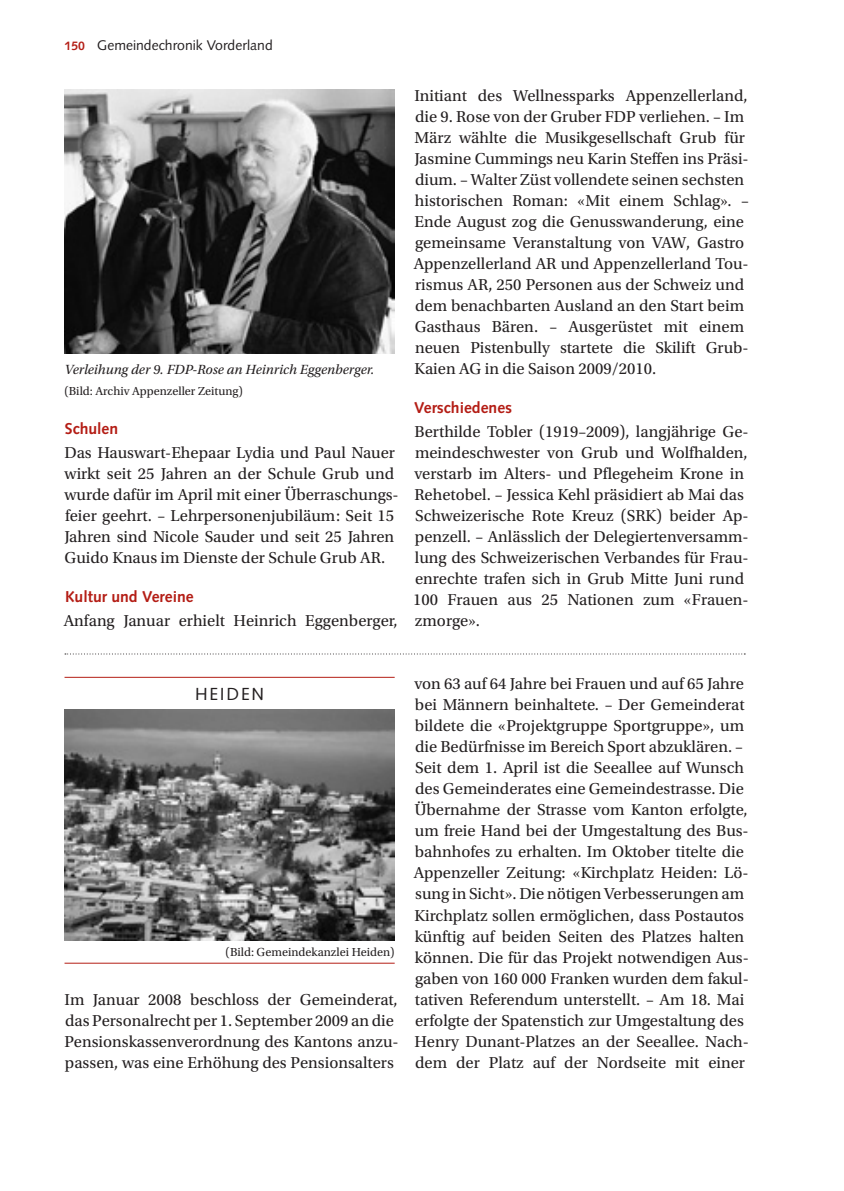
<style>
.page{position:relative;width:844px;height:1191px;background:#fff}
.page>*{position:absolute;margin:0;border:0;box-sizing:border-box;transform-origin:0 0}
.t1{font:17.5px "Syntax LT Std";letter-spacing:.1em;color:#231f20}
.t2{font:16.62px/21px "Utopia Std";color:#231f20}
.t3{font:700 15.75px "Syntax LT Std";color:#b41d15}
.t4{font:italic 14px "Utopia Std";color:#231f20}
.t5{font:14px "Syntax LT Std";color:#231f20}
.t6{font:12.25px "Utopia Std";color:#231f20}
.s1{font-weight:700;font-size:12.25px;color:#b41d15}
.s2{color:#fff}
</style>
<div class="page">
<hr style="left:64px;top:677px;width:330px;height:1px;background:#b41d15">
<hr style="left:64px;top:963px;width:330px;height:1px;background:#b41d15">
<img style="left:64px;top:709px;width:330px;height:231px">
<img style="left:64px;top:89px;width:330px;height:264px">
<svg style="left:65px;top:653px;width:680px;height:1px"></svg>
<p class="t5" style="left:64px;top:37px;width:210px"><span class="s1">150</span> Gemeindechronik Vorderland</p>
<p class="t4" style="left:64px;top:362px;width:311px">Verleihung der 9. FDP-Rose an Heinrich Eggenberger.</p>
<p class="t6" style="left:64px;top:384px;width:180px">(Bild: Archiv Appenzeller Zeitung)</p>
<p class="t3" style="left:65px;top:419px;width:55px">Schulen</p>
<p class="t2" style="left:64px;top:443px;width:336px">Das Hauswart-Ehepaar Lydia und Paul Nauer wirkt seit 25 Jahren an der Schule Grub und wurde dafür im April mit einer Überraschungs&shy;feier geehrt. – Lehrpersonenjubiläum: Seit 15<br>Jahren sind Nicole Sauder und seit 25 Jahren Guido Knaus im Dienste der Schule Grub AR.</p>
<p class="t3" style="left:65px;top:587px;width:130px">Kultur und Vereine</p>
<p class="t2" style="left:64px;top:611px;width:335px">Anfang Januar erhielt Heinrich Eggenberger,</p>
<p class="t2" style="left:413px;top:86px;width:337px">Initiant des Wellnessparks Appenzellerland, die 9. Rose von der Gruber FDP verliehen. – Im März wählte die Musikgesellschaft Grub für Jasmine Cummings neu Karin Steffen ins Präsi&shy;dium. – Walter Züst vollendete seinen sechsten historischen Roman: «Mit einem Schlag». – Ende August zog die Genusswanderung, eine gemeinsame Veranstaltung von VAW, Gastro Appenzellerland AR und Appenzellerland Tou&shy;rismus AR, 250 Personen aus der Schweiz und dem benachbarten Ausland an den Start beim Gasthaus Bären. – Ausgerüstet mit einem neuen Pistenbully startete die Skilift Grub-Kaien AG in die Saison 2009/2010.</p>
<p class="t3" style="left:414px;top:398px;width:99px">Verschiedenes</p>
<p class="t2" style="left:413px;top:422px;width:337px">Berthilde Tobler (1919–2009), langjährige Ge&shy;meindeschwester von Grub und Wolfhalden, verstarb im Alters- und Pflegeheim Krone in Rehetobel. – Jessica Kehl präsidiert ab Mai das Schweizerische Rote Kreuz (SRK) beider Ap&shy;penzell. – Anlässlich der Delegiertenversamm&shy;lung des Schweizerischen Verbandes für Frau&shy;enrechte trafen sich in Grub Mitte Juni rund 100 Frauen aus 25 Nationen zum «Frauen&shy;zmorge».</p>
<p class="t1" style="left:195px;top:683px;width:71px">HEIDEN</p>
<p class="t6" style="left:225px;top:945px;width:170px">(Bild: Gemeindekanzlei Heiden)</p>
<p class="t2" style="left:64px;top:989px;width:335px">Im Januar 2008 beschloss der Gemeinderat, das Personalrecht per 1. September 2009 an die Pensionskassenverordnung des Kantons anzu&shy;passen, was eine Erhöhung des Pensionsalters</p>
<p class="t2" style="left:413px;top:674px;width:336px">von 63 auf 64 Jahre bei Frauen und auf 65 Jahre bei Männern beinhaltete. – Der Gemeinderat bildete die «Projektgruppe Sportgruppe», um die Bedürfnisse im Bereich Sport abzuklären. –<span class="s2">.<br></span>Seit dem 1. April ist die Seeallee auf Wunsch des Gemeinderates eine Gemeindestrasse. Die Übernahme der Strasse vom Kanton erfolgte, um freie Hand bei der Umgestaltung des Bus&shy;bahnhofes zu erhalten. Im Oktober titelte die Appenzeller Zeitung: «Kirchplatz Heiden: Lö&shy;sung in Sicht». Die nötigen Verbesserungen am Kirchplatz sollen ermöglichen, dass Postautos künftig auf beiden Seiten des Platzes halten können. Die für das Projekt notwendigen Aus&shy;gaben von 160 000 Franken wurden dem fakul&shy;tativen Referendum unterstellt. – Am 18. Mai erfolgte der Spatenstich zur Umgestaltung des Henry Dunant-Platzes an der Seeallee. Nach&shy;dem der Platz auf der Nordseite mit einer</p>
</div>
